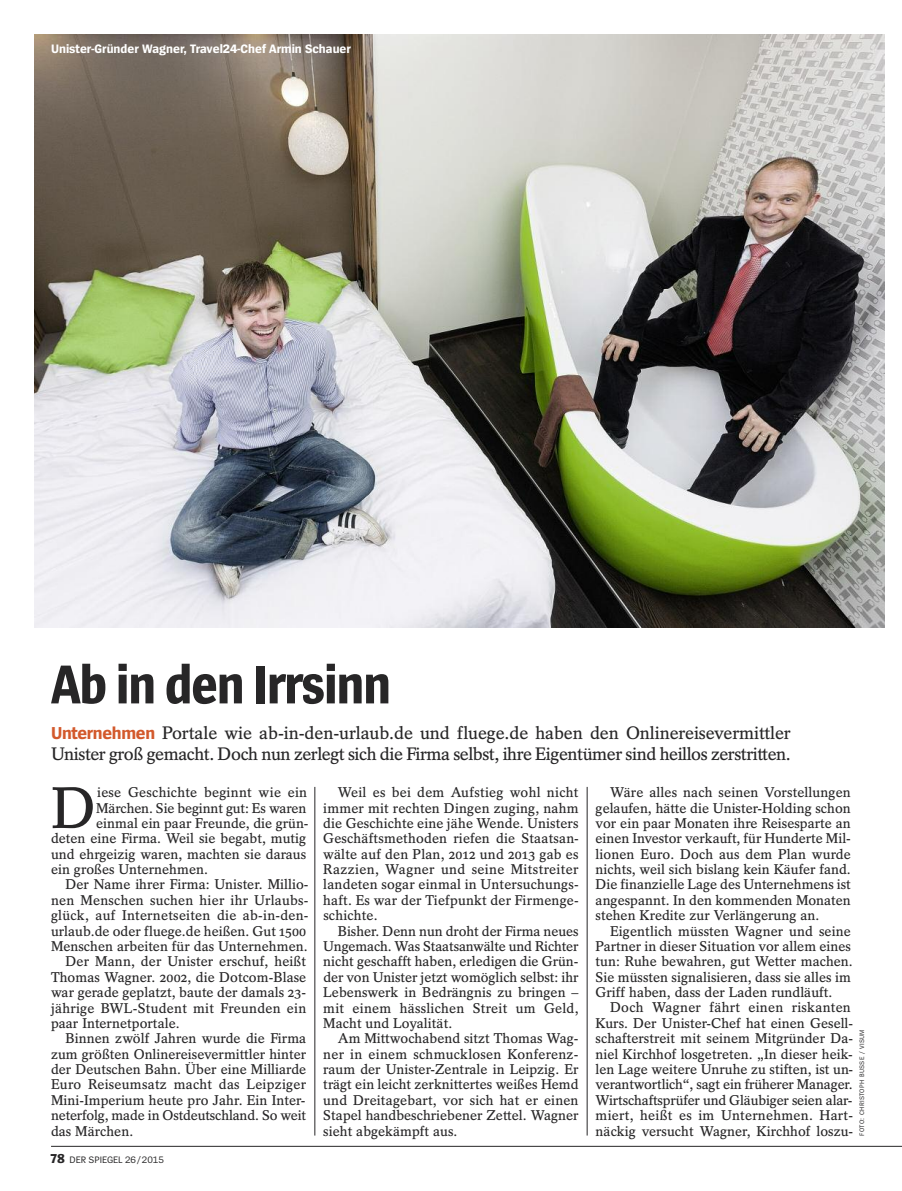
<style>
.page{position:relative;width:902px;height:1191px;background:#fff}
.page>*{position:absolute;margin:0;border:0;box-sizing:border-box;transform-origin:0 0}
.t1{font:600 58.2px "Spiegel Serif";color:#272627}
.t2{font:700 57px "Spiegel Sans Cd";letter-spacing:-.025em;color:#272627}
.t3{font:600 18px/21px "Spiegel Serif";letter-spacing:-.025em;color:#272627}
.t4{font:600 14.1px/15.3px "Spiegel Serif";color:#272627;text-align:justify}
.t5{font:700 12.75px "Spiegel Sans";color:#fff}
.t6{font:9.75px "Spiegel Sans";letter-spacing:-.005em;color:#272627}
.t7{font:6.75px "Spiegel Sans";letter-spacing:.05em;color:#272627}
.s1{font-family:"Spiegel Sans";font-weight:700;color:#d3592c}
.s2{font-weight:700;font-size:13.5px}
</style>
<div class="page">
<hr style="left:51px;top:1146px;width:850px;height:1px;background:#272627">
<hr style="left:314px;top:787px;width:1px;height:348px;background:#272627">
<hr style="left:587px;top:787px;width:1px;height:348px;background:#272627">
<img style="left:34px;top:34px;width:850px;height:594px">
<p class="t5" style="left:51px;top:44px;width:301px">Unister-Gründer Wagner, Travel24-Chef Armin Schauer</p>
<h2 class="t2" style="left:51px;top:663px;width:342px">Ab in den Irrsinn</h2>
<p class="t3" style="left:51px;top:724px;width:741px"><span class="s1">Unternehmen</span> Portale wie ab-in-den-urlaub.de und fluege.de haben den Onlinereisevermittler<br>Unister groß gemacht. Doch nun zerlegt sich die Firma selbst, ihre Eigentümer sind heillos zerstritten.</p>
<h1 class="t1" style="left:51px;top:787px;width:47px">D</h1>
<p class="t4" style="left:97px;top:786px;width:211px">iese Geschichte beginnt wie ein</p>
<p class="t4" style="left:96px;top:801px;width:211px">Märchen. Sie beginnt gut: Es waren</p>
<p class="t4" style="left:96px;top:817px;width:214px">einmal ein paar Freunde, die grün-</p>
<p class="t4" style="left:51px;top:832px;width:257px">deten eine Firma. Weil sie begabt, mutig</p>
<p class="t4" style="left:51px;top:847px;width:257px">und ehrgeizig waren, machten sie daraus</p>
<p class="t4" style="left:51px;top:863px;width:158px">ein großes Unternehmen.</p>
<p class="t4" style="left:65px;top:878px;width:245px">Der Name ihrer Firma: Unister. Millio-</p>
<p class="t4" style="left:51px;top:894px;width:259px">nen Menschen suchen hier ihr Urlaubs-</p>
<p class="t4" style="left:51px;top:909px;width:259px">glück, auf Internetseiten die ab-in-den-</p>
<p class="t4" style="left:51px;top:924px;width:257px">urlaub.de oder fluege.de heißen. Gut 1500</p>
<p class="t4" style="left:51px;top:940px;width:258px">Menschen arbeiten für das Unternehmen.</p>
<p class="t4" style="left:65px;top:955px;width:242px">Der Mann, der Unister erschuf, heißt</p>
<p class="t4" style="left:51px;top:970px;width:257px">Thomas Wagner. 2002, die Dotcom-Blase</p>
<p class="t4" style="left:51px;top:986px;width:257px">war gerade geplatzt, baute der damals 23-</p>
<p class="t4" style="left:51px;top:1001px;width:257px">jährige BWL-Student mit Freunden ein</p>
<p class="t4" style="left:51px;top:1017px;width:130px">paar Internetportale.</p>
<p class="t4" style="left:65px;top:1032px;width:242px">Binnen zwölf Jahren wurde die Firma</p>
<p class="t4" style="left:51px;top:1047px;width:257px">zum größten Onlinereisevermittler hinter</p>
<p class="t4" style="left:51px;top:1063px;width:257px">der Deutschen Bahn. Über eine Milliarde</p>
<p class="t4" style="left:51px;top:1078px;width:257px">Euro Reiseumsatz macht das Leipziger</p>
<p class="t4" style="left:51px;top:1093px;width:256px">Mini-Imperium heute pro Jahr. Ein Inter-</p>
<p class="t4" style="left:51px;top:1109px;width:257px">neterfolg, made in Ostdeutschland. So weit</p>
<p class="t4" style="left:51px;top:1124px;width:84px">das Märchen.</p>
<p class="t6" style="left:51px;top:1156px;width:115px"><span class="s2">78</span> DER SPIEGEL 26/2015</p>
<p class="t4" style="left:323px;top:786px;width:257px;text-indent:14px">Weil es bei dem Aufstieg wohl nicht immer mit rechten Dingen zuging, nahm die Geschichte eine jähe Wende. Unisters Geschäftsmethoden riefen die Staatsan&shy;wälte auf den Plan, 2012 und 2013 gab es Razzien, Wagner und seine Mitstreiter landeten sogar einmal in Untersuchungs&shy;haft. Es war der Tiefpunkt der Firmenge&shy;schichte.</p>
<p class="t4" style="left:323px;top:924px;width:257px;text-indent:14px">Bisher. Denn nun droht der Firma neues Ungemach. Was Staatsanwälte und Richter nicht geschafft haben, erledigen die Grün&shy;der von Unister jetzt womöglich selbst: ihr Lebenswerk in Bedrängnis zu bringen – mit einem hässlichen Streit um Geld, Macht und Loyalität.</p>
<p class="t4" style="left:323px;top:1032px;width:257px;text-indent:14px">Am Mittwochabend sitzt Thomas Wag&shy;ner in einem schmucklosen Konferenz&shy;raum der Unister-Zentrale in Leipzig. Er trägt ein leicht zerknittertes weißes Hemd und Dreitagebart, vor sich hat er einen Stapel handbeschriebener Zettel. Wagner sieht abgekämpft aus.</p>
<p class="t4" style="left:595px;top:786px;width:257px;text-indent:14px">Wäre alles nach seinen Vorstellungen gelaufen, hätte die Unister-Holding schon vor ein paar Monaten ihre Reisesparte an einen Investor verkauft, für Hunderte Mil&shy;lionen Euro. Doch aus dem Plan wurde nichts, weil sich bislang kein Käufer fand.<br>Die finanzielle Lage des Unternehmens ist angespannt. In den kommenden Monaten stehen Kredite zur Verlängerung an.</p>
<p class="t4" style="left:595px;top:924px;width:259px;text-align:left;text-indent:14px">Eigentlich müssten Wagner und seine Partner in dieser Situation vor allem eines tun: Ruhe bewahren, gut Wetter machen.<br>Sie müssten signalisieren, dass sie alles im Griff haben, dass der Laden rundläuft.</p>
<p class="t4" style="left:595px;top:1001px;width:259px;text-align:left;text-indent:14px">Doch Wagner fährt einen riskanten Kurs. Der Unister-Chef hat einen Gesell&shy;schafterstreit mit seinem Mitgründer Da&shy;niel Kirchhof losgetreten. „In dieser heik&shy;len Lage weitere Unruhe zu stiften, ist un&shy;verantwortlich“, sagt ein früherer Manager.<br>Wirtschaftsprüfer und Gläubiger seien alar&shy;miert, heißt es im Unternehmen. Hart&shy;näckig versucht Wagner, Kirchhof loszu-</p>
<p class="t7" style="left:859px;top:1135px;width:108px;rotate:-90deg">FOTO: CHRISTOPH BUSSE / VISUM</p>
</div>
